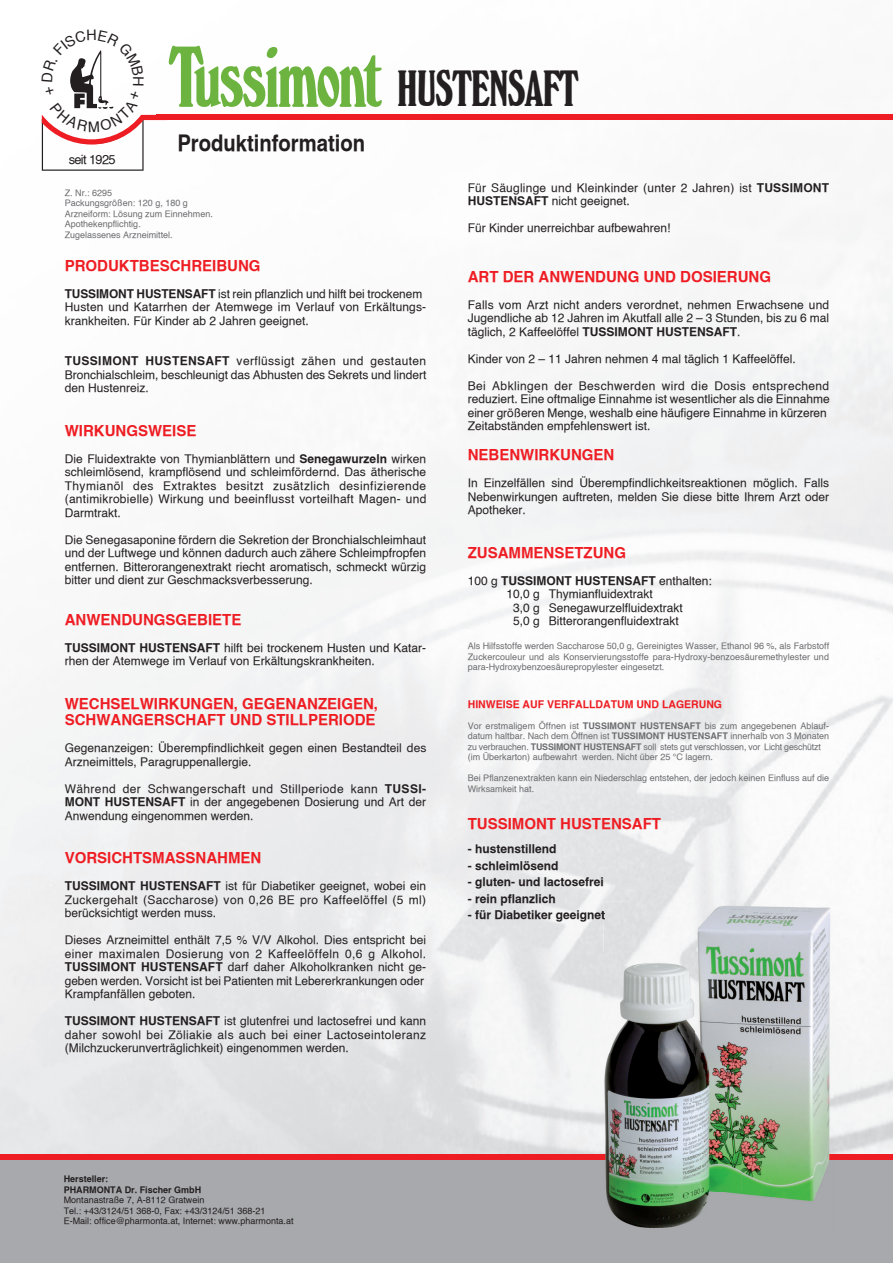
<style>
.page{position:relative;width:893px;height:1263px;background:#fff}
.page>*{position:absolute;margin:0;border:0;box-sizing:border-box;transform-origin:0 0}
.t1{font:49.5px "Windsor BT Elongated";letter-spacing:-.05em;color:#231f20}
.t2{font:700 22.5px "Helvetica";color:#231f20;scale:.9 1}
.t3{font:700 15px/16.5px "Helvetica";color:#ee1d23}
.t4{font:12.9px "Helvetica";letter-spacing:-.05em;color:#231f20}
.t5{font:12px/13.5px "Helvetica";color:#231f20;text-align:justify}
.t6{font:700 12px "Helvetica";color:#231f20}
.t7{font:12px/13.5px "Helvetica";letter-spacing:.02em;color:#231f20}
.t8{font:700 10.5px "Helvetica";color:#ee1d23}
.t9{font:9px/10.5px "Helvetica";color:#6c6d70}
.t10{font:9px/10.5px "Helvetica";color:#231f20}
.t11{font:700 9px/10.5px "Helvetica";color:#231f20}
.s1{font-weight:700}
.s2{font-weight:400}
</style>
<div class="page">
<img style="left:41px;top:114px;width:642px;height:515px">
<img style="left:683px;top:114px;width:210px;height:788px">
<div style="left:0;top:1154px;width:893px;height:109px;background:#a8a9ad"></div>
<div style="left:157px;top:115px;width:736px;height:5px;background:#ee1d23"></div>
<div style="left:0;top:1154px;width:893px;height:6px;background:#ee1d23"></div>
<img style="left:603px;top:902px;width:231px;height:252px">
<img style="left:605px;top:1154px;width:225px;height:74px">
<svg style="left:603px;top:910px;width:2px;height:12px"></svg>
<svg style="left:42px;top:45px;width:341px;height:126px"></svg>
<h2 class="t2" style="left:177px;top:128px;width:210px">Produktinformation</h2>
<h1 class="t1" style="left:396px;top:59px;width:185px">HUSTENSAFT</h1>
<p class="t4" style="left:69px;top:151px;width:48px">seit 1925</p>
<p class="t9" style="left:65px;top:188px;width:150px">Z. Nr.: 6295<br>Packungsgrößen: 120 g, 180 g<br>Arzneiform: Lösung zum Einnehmen.<br>Apothekenpflichtig.<br>Zugelassenes Arzneimittel.</p>
<p class="t3" style="left:65px;top:258px;width:197px">PRODUKTBESCHREIBUNG</p>
<p class="t5" style="left:65px;top:287px;width:363px;text-align:left"><span class="s1">TUSSIMONT HUSTENSAFT</span> ist rein pflanzlich und hilft bei trockenem<br>Husten und Katarrhen der Atemwege im Verlauf von Erkältungs&shy;krankheiten. Für Kinder ab 2 Jahren geeignet.</p>
<p class="t5" style="left:65px;top:355px;width:363px"><span class="s1">TUSSIMONT HUSTENSAFT</span> verflüssigt zähen und gestauten Bronchialschleim, beschleunigt das Abhusten des Sekrets und lindert den Hustenreiz.</p>
<p class="t3" style="left:65px;top:423px;width:133px">WIRKUNGSWEISE</p>
<p class="t5" style="left:65px;top:452px;width:363px">Die Fluidextrakte von Thymianblättern und <span class="s1">Senegawurzeln</span> wirken schleimlösend, krampflösend und schleimfördernd. Das ätherische Thymianöl des Extraktes besitzt zusätzlich desinfizierende (antimikrobielle) Wirkung und beeinflusst vorteilhaft Magen- und Darmtrakt.</p>
<p class="t5" style="left:65px;top:533px;width:363px">Die Senegasaponine fördern die Sekretion der Bronchialschleimhaut und der Luftwege und können dadurch auch zähere Schleimpfropfen entfernen. Bitterorangenextrakt riecht aromatisch, schmeckt würzig bitter und dient zur Geschmacksverbesserung.</p>
<p class="t3" style="left:65px;top:612px;width:178px">ANWENDUNGSGEBIETE</p>
<p class="t5" style="left:65px;top:641px;width:363px"><span class="s1">TUSSIMONT HUSTENSAFT</span> hilft bei trockenem Husten und Katar&shy;rhen der Atemwege im Verlauf von Erkältungskrankheiten.</p>
<p class="t3" style="left:65px;top:696px;width:315px">WECHSELWIRKUNGEN, GEGENANZEIGEN,<br>SCHWANGERSCHAFT UND STILLPERIODE</p>
<p class="t5" style="left:65px;top:742px;width:363px">Gegenanzeigen: Überempfindlichkeit gegen einen Bestandteil des<br>Arzneimittels, Paragruppenallergie.</p>
<p class="t5" style="left:65px;top:782px;width:363px">Während der Schwangerschaft und Stillperiode kann <span class="s1">TUSSI-MONT HUSTENSAFT</span> in der angegebenen Dosierung und Art der Anwendung eingenommen werden.</p>
<p class="t3" style="left:65px;top:850px;width:198px">VORSICHTSMASSNAHMEN</p>
<p class="t5" style="left:65px;top:880px;width:363px"><span class="s1">TUSSIMONT HUSTENSAFT</span> ist für Diabetiker geeignet, wobei ein Zuckergehalt (Saccharose) von 0,26 BE pro Kaffeelöffel (5 ml) berücksichtigt werden muss.</p>
<p class="t5" style="left:65px;top:934px;width:363px;text-align:left">Dieses Arzneimittel enthält 7,5 % V/V Alkohol. Dies entspricht bei einer maximalen Dosierung von 2 Kaffeelöffeln 0,6 g Alkohol.<br><span class="s1">TUSSIMONT HUSTENSAFT</span> darf daher Alkoholkranken nicht ge&shy;geben werden. Vorsicht ist bei Patienten mit Lebererkrankungen oder Krampfanfällen geboten.</p>
<p class="t5" style="left:65px;top:1015px;width:363px"><span class="s1">TUSSIMONT HUSTENSAFT</span> ist glutenfrei und lactosefrei und kann daher sowohl bei Zöliakie als auch bei einer Lactoseintoleranz (Milchzuckerunverträglichkeit) eingenommen werden.</p>
<p class="t7" style="left:468px;top:181px;width:363px">Für Säuglinge und Kleinkinder (unter 2 Jahren) ist <span class="s1">TUSSIMONT<br>HUSTENSAFT</span> nicht geeignet.</p>
<p class="t5" style="left:468px;top:222px;width:204px">Für Kinder unerreichbar aufbewahren!</p>
<p class="t3" style="left:468px;top:269px;width:305px">ART DER ANWENDUNG UND DOSIERUNG</p>
<p class="t5" style="left:468px;top:298px;width:363px">Falls vom Arzt nicht anders verordnet, nehmen Erwachsene und Jugendliche ab 12 Jahren im Akutfall alle 2 – 3 Stunden, bis zu 6 mal täglich, 2 Kaffeelöffel <span class="s1">TUSSIMONT HUSTENSAFT</span>.</p>
<p class="t5" style="left:468px;top:352px;width:330px">Kinder von 2 – 11 Jahren nehmen 4 mal täglich 1 Kaffeelöffel.</p>
<p class="t5" style="left:468px;top:379px;width:364px;text-align:left">Bei Abklingen der Beschwerden wird die Dosis entsprechend reduziert. Eine oftmalige Einnahme ist wesentlicher als die Einnahme einer größeren Menge, weshalb eine häufigere Einnahme in kürzeren Zeitabständen empfehlenswert ist.</p>
<p class="t3" style="left:468px;top:447px;width:148px">NEBENWIRKUNGEN</p>
<p class="t5" style="left:468px;top:477px;width:363px">In Einzelfällen sind Überempfindlichkeitsreaktionen möglich. Falls Nebenwirkungen auftreten, melden Sie diese bitte Ihrem Arzt oder Apotheker.</p>
<p class="t3" style="left:468px;top:545px;width:160px">ZUSAMMENSETZUNG</p>
<p class="t6" style="left:468px;top:572px;width:246px"><span class="s2">100 g</span> TUSSIMONT HUSTENSAFT <span class="s2">enthalten:</span></p>
<p class="t5" style="left:506px;top:588px;width:148px">10,0 g Thymianfluidextrakt</p>
<p class="t5" style="left:513px;top:601px;width:171px">3,0 g Senegawurzelfluidextrakt</p>
<p class="t5" style="left:513px;top:615px;width:167px">5,0 g Bitterorangenfluidextrakt</p>
<p class="t9" style="left:468px;top:641px;width:363px;text-align:justify">Als Hilfsstoffe werden Saccharose 50,0 g, Gereinigtes Wasser, Ethanol 96 %, als Farbstoff Zuckercouleur und als Konservierungsstoffe para-Hydroxy-benzoesäuremethylester und para-Hydroxybenzoesäurepropylester eingesetzt.</p>
<p class="t8" style="left:468px;top:697px;width:256px">HINWEISE AUF VERFALLDATUM UND LAGERUNG</p>
<p class="t9" style="left:468px;top:721px;width:363px">Vor erstmaligem Öffnen ist <span class="s1">TUSSIMONT HUSTENSAFT</span> bis zum angegebenen Ablauf&shy;datum haltbar. Nach dem Öffnen ist <span class="s1">TUSSIMONT HUSTENSAFT</span> innerhalb von 3 Monaten zu verbrauchen. <span class="s1">TUSSIMONT HUSTENSAFT</span> soll stets gut verschlossen, vor Licht geschützt (im Überkarton) aufbewahrt werden. Nicht über 25 °C lagern.</p>
<p class="t9" style="left:468px;top:773px;width:363px">Bei Pflanzenextrakten kann ein Niederschlag entstehen, der jedoch keinen Einfluss auf die<br>Wirksamkeit hat.</p>
<p class="t3" style="left:468px;top:816px;width:195px">TUSSIMONT HUSTENSAFT</p>
<p class="t6" style="left:468px;top:841px;width:90px">- hustenstillend</p>
<p class="t6" style="left:468px;top:857px;width:92px">- schleimlösend</p>
<p class="t6" style="left:468px;top:874px;width:138px">- gluten- und lactosefrei</p>
<p class="t6" style="left:468px;top:890px;width:90px">- rein pflanzlich</p>
<p class="t6" style="left:468px;top:907px;width:139px">- für Diabetiker geeignet</p>
<p class="t11" style="left:64px;top:1174px;width:139px">Hersteller:<br>PHARMONTA Dr. Fischer GmbH</p>
<p class="t10" style="left:64px;top:1195px;width:231px">Montanastraße 7, A-8112 Gratwein<br>Tel.: +43/3124/51 368-0, Fax: +43/3124/51 368-21<br>E-Mail: office@pharmonta.at, Internet: www.pharmonta.at</p>
</div>
